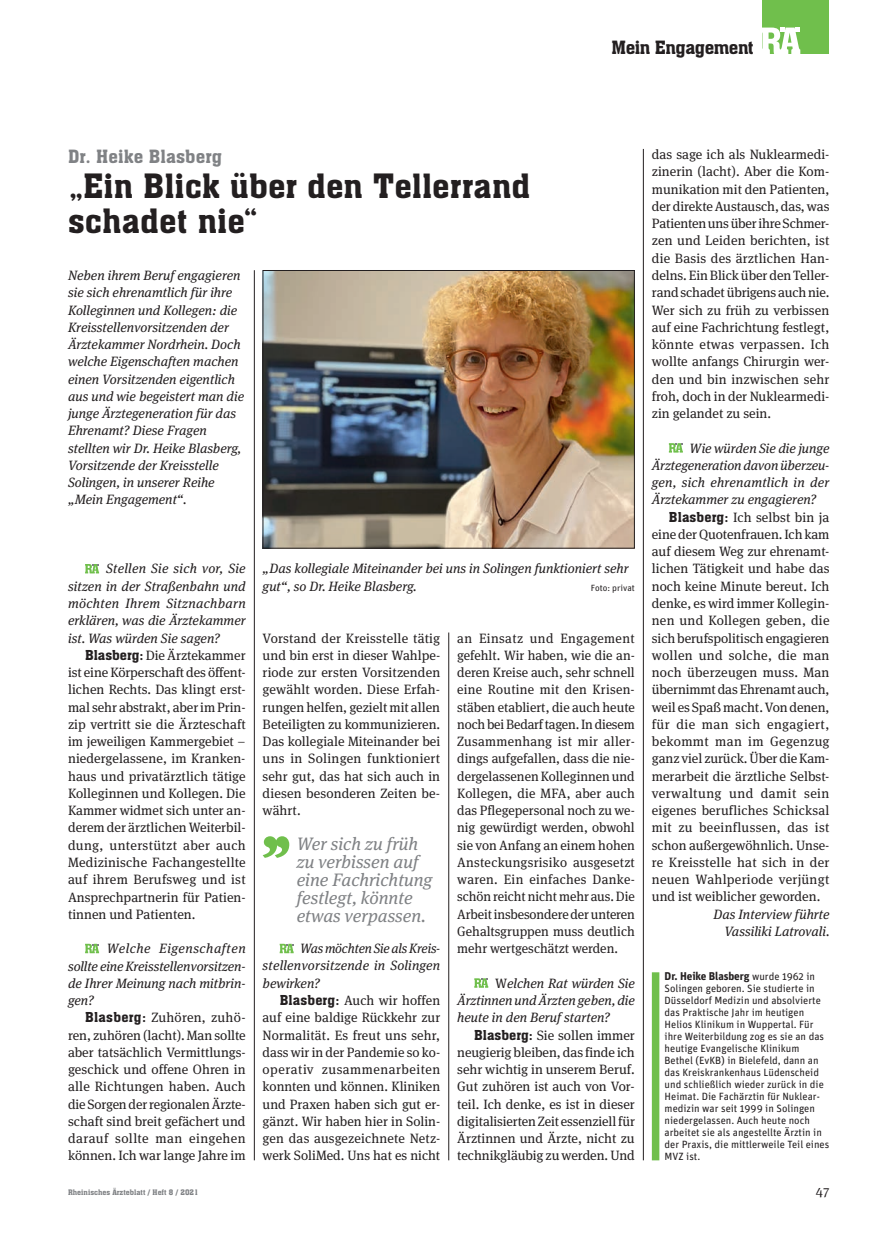
<style>
.page{position:relative;width:872px;height:1234px;background:#fff}
.page>*{position:absolute;margin:0;border:0;box-sizing:border-box;transform-origin:0 0}
.t1{font:33px/34.5px "Aachen BT";color:#231f20}
.t2{font:italic 18px/18px "Meta Serif OT";color:#808285}
.t3{font:18px "Aachen BT";letter-spacing:.005em;color:#808285}
.t4{font:18px "Aachen BT";letter-spacing:-.025em;color:#231f20}
.t5{font:13.5px/17.2px "Meta Serif OT";color:#231f20;text-align:justify}
.t6{font:italic 13.5px/17.2px "Meta Serif OT";color:#231f20;text-align:justify}
.t7{font:13.5px "Meta Serif OT";letter-spacing:.02em;color:#231f20}
.t8{font:13.5px "Meta Serif OT";letter-spacing:.025em;color:#231f20}
.t9{font:13.5px "Meta Serif OT";letter-spacing:.03em;color:#231f20}
.t10{font:13.5px "Meta Serif OT";letter-spacing:.035em;color:#231f20}
.t11{font:700 11.25px "Unit";letter-spacing:-.01em;color:#231f20}
.t12{font:10.5px/12px "Unit";color:#231f20}
.t13{font:9px "Unit";color:#231f20}
.t14{font:7.5px "Aachen BT";color:#808285}
.s1{font-family:"Aachen BT"}
.s2{font-style:normal}
.s3{font-weight:400;font-size:10.5px}
</style>
<div class="page">
<div style="left:762px;top:0;width:67px;height:54px;background:#70bf4c"></div>
<svg style="left:762px;top:28px;width:38px;height:26px"></svg>
<hr style="left:254px;top:270px;width:1px;height:889px;background:#231f20">
<hr style="left:448px;top:632px;width:1px;height:527px;background:#231f20">
<hr style="left:643px;top:149px;width:1px;height:1010px;background:#231f20">
<svg style="left:85px;top:564px;width:14px;height:9px"></svg>
<svg style="left:85px;top:943px;width:14px;height:10px"></svg>
<svg style="left:263px;top:836px;width:26px;height:21px"></svg>
<svg style="left:280px;top:943px;width:14px;height:10px"></svg>
<svg style="left:474px;top:978px;width:14px;height:9px"></svg>
<svg style="left:669px;top:443px;width:14px;height:9px"></svg>
<div style="left:652px;top:972px;width:7px;height:188px;background:#70bf4c"></div>
<img style="left:265px;top:272px;width:367px;height:274px">
<div style="left:263px;top:270px;width:371px;height:278px;border:1px solid #231f20"></div>
<h2 class="t4" style="left:611px;top:36px;width:144px">Mein Engagement</h2>
<h2 class="t3" style="left:68px;top:145px;width:156px">Dr. Heike Blasberg</h2>
<h1 class="t1" style="left:68px;top:168px;width:464px">„Ein Blick über den Tellerrand schadet nie“</h1>
<p class="t6" style="left:68px;top:266px;width:178px;text-align:left">Neben ihrem Beruf engagieren sie sich ehrenamtlich für ihre<br>Kolleginnen und Kollegen: die<br>Kreisstellenvorsitzenden der<br>Ärztekammer Nordrhein. Doch welche Eigenschaften machen einen Vorsitzenden eigentlich aus und wie begeistert man die junge Ärztegeneration für das<br>Ehrenamt? Diese Fragen stellten wir Dr. Heike Blasberg,<br>Vorsitzende der Kreisstelle<br>Solingen, in unserer Reihe „Mein Engagement“.</p>
<p class="t6" style="left:68px;top:560px;width:179px;text-indent:38px">Stellen Sie sich vor, Sie sitzen in der Straßenbahn und möchten Ihrem Sitznachbarn erklären, was die Ärztekammer ist. Was würden Sie sagen?</p>
<p class="t5" style="left:68px;top:646px;width:179px;text-indent:17px"><span class="s1">Blasberg:</span> Die Ärztekammer ist eine Körperschaft des öffent&shy;lichen Rechts. Das klingt erst&shy;mal sehr abstrakt, aber im Prin&shy;zip vertritt sie die Ärzteschaft im jeweiligen Kammergebiet – niedergelassene, im Kranken&shy;haus und privatärztlich tätige Kolleginnen und Kollegen. Die Kammer widmet sich unter an&shy;derem der ärztlichen Weiterbil&shy;dung, unterstützt aber auch Medizinische Fachangestellte auf ihrem Berufsweg und ist Ansprechpartnerin für Patien&shy;tinnen und Patienten.</p>
<p class="t6" style="left:68px;top:939px;width:179px;text-indent:39px">Welche Eigenschaften sollte eine Kreisstellenvorsitzen&shy;de Ihrer Meinung nach mitbrin&shy;gen?</p>
<p class="t5" style="left:68px;top:1008px;width:179px;text-indent:17px"><span class="s1">Blasberg:</span> Zuhören, zuhö&shy;ren, zuhören (lacht). Man sollte aber tatsächlich Vermittlungs&shy;geschick und offene Ohren in alle Richtungen haben. Auch die Sorgen der regionalen Ärzte&shy;schaft sind breit gefächert und darauf sollte man eingehen können. Ich war lange Jahre im</p>
<p class="t6" style="left:263px;top:560px;width:367px">„Das kollegiale Miteinander bei uns in Solingen funktioniert sehr gut“, so Dr. Heike Blasberg.</p>
<p class="t13" style="left:591px;top:582px;width:45px">Foto: privat</p>
<p class="t5" style="left:263px;top:629px;width:179px">Vorstand der Kreisstelle tätig und bin erst in dieser Wahlpe&shy;riode zur ersten Vorsitzenden gewählt worden. Diese Erfah&shy;rungen helfen, gezielt mit allen Beteiligten zu kommunizieren.<br>Das kollegiale Miteinander bei uns in Solingen funktioniert sehr gut, das hat sich auch in diesen besonderen Zeiten be&shy;währt.</p>
<h2 class="t2" style="left:297px;top:834px;width:137px">Wer sich zu früh zu verbissen auf eine Fachrichtung festlegt, könnte etwas verpassen.</h2>
<p class="t6" style="left:263px;top:939px;width:179px;text-indent:37px">Was möchten Sie als Kreis&shy;stellenvorsitzende in Solingen bewirken?</p>
<p class="t5" style="left:263px;top:991px;width:179px;text-indent:17px"><span class="s1">Blasberg:</span> Auch wir hoffen auf eine baldige Rückkehr zur Normalität. Es freut uns sehr, dass wir in der Pandemie so ko&shy;operativ zusammenarbeiten konnten und können. Kliniken und Praxen haben sich gut er&shy;gänzt. Wir haben hier in Solin&shy;gen das ausgezeichnete Netz&shy;werk SoliMed. Uns hat es nicht</p>
<p class="t5" style="left:457px;top:629px;width:179px">an Einsatz und Engagement gefehlt. Wir haben, wie die an&shy;deren Kreise auch, sehr schnell eine Routine mit den Krisen&shy;stäben etabliert, die auch heute noch bei Bedarf tagen. In diesem Zusammenhang ist mir aller&shy;dings aufgefallen, dass die nie&shy;dergelassenen Kolleginnen und Kollegen, die MFA, aber auch das Pflegepersonal noch zu we&shy;nig gewürdigt werden, obwohl sie von Anfang an einem hohen Ansteckungsrisiko ausgesetzt waren. Ein einfaches Danke&shy;schön reicht nicht mehr aus. Die Arbeit insbesondere der unteren Gehaltsgruppen muss deutlich mehr wertgeschätzt werden.</p>
<p class="t6" style="left:457px;top:974px;width:179px;text-indent:38px"><span class="s2">W</span>elchen Rat würden Sie Ärztinnen und Ärzten geben, die heute in den Beruf starten?</p>
<p class="t5" style="left:457px;top:1025px;width:179px;text-indent:17px"><span class="s1">Blasberg:</span> Sie sollen immer neugierig bleiben, das finde ich sehr wichtig in unserem Beruf.<br>Gut zuhören ist auch von Vor&shy;teil. Ich denke, es ist in dieser digitalisierten Zeit essenziell für Ärztinnen und Ärzte, nicht zu technikgläubig zu werden. Und</p>
<p class="t5" style="left:652px;top:146px;width:179px">das sage ich als Nuklearmedi&shy;zinerin (lacht). Aber die Kom&shy;munikation mit den Patienten, der direkte Austausch, das, was Patienten uns über ihre Schmer&shy;zen und Leiden berichten, ist die Basis des ärztlichen Han&shy;delns. Ein Blick über den Teller&shy;rand schadet übrigens auch nie.<br>Wer sich zu früh zu verbissen auf eine Fachrichtung festlegt, könnte etwas verpassen. Ich wollte anfangs Chirurgin wer&shy;den und bin inzwischen sehr froh, doch in der Nuklearmedi&shy;zin gelandet zu sein.</p>
<p class="t6" style="left:689px;top:439px;width:141px">Wie würden Sie die junge</p>
<p class="t6" style="left:652px;top:456px;width:179px">Ärztegeneration davon überzeu-</p>
<p class="t6" style="left:652px;top:473px;width:179px">gen, sich ehrenamtlich in der</p>
<p class="t6" style="left:652px;top:491px;width:166px">Ärztekammer zu engagieren?</p>
<p class="t5" style="left:669px;top:508px;width:162px"><span class="s1">Blasberg:</span> Ich selbst bin ja</p>
<p class="t5" style="left:652px;top:525px;width:179px">eine der Quotenfrauen. Ich kam</p>
<p class="t5" style="left:652px;top:542px;width:178px">auf diesem Weg zur ehrenamt-</p>
<p class="t5" style="left:652px;top:560px;width:179px">lichen Tätigkeit und habe das</p>
<p class="t5" style="left:652px;top:577px;width:179px">noch keine Minute bereut. Ich</p>
<p class="t5" style="left:652px;top:594px;width:179px">denke, es wird immer Kollegin-</p>
<p class="t5" style="left:652px;top:611px;width:179px">nen und Kollegen geben, die</p>
<p class="t5" style="left:652px;top:629px;width:179px">sich berufspolitisch engagieren</p>
<p class="t7" style="left:652px;top:646px;width:179px">wollen und solche, die man</p>
<p class="t7" style="left:652px;top:663px;width:179px">noch überzeugen muss. Man</p>
<p class="t5" style="left:652px;top:680px;width:179px">übernimmt das Ehrenamt auch,</p>
<p class="t5" style="left:652px;top:698px;width:179px">weil es Spaß macht. Von denen,</p>
<p class="t9" style="left:652px;top:715px;width:179px">für die man sich engagiert,</p>
<p class="t8" style="left:652px;top:732px;width:179px">bekommt man im Gegenzug</p>
<p class="t5" style="left:652px;top:749px;width:179px">ganz viel zurück. Über die Kam-</p>
<p class="t5" style="left:652px;top:767px;width:178px">merarbeit die ärztliche Selbst-</p>
<p class="t10" style="left:652px;top:784px;width:179px">verwaltung und damit sein</p>
<p class="t5" style="left:652px;top:801px;width:179px">eigenes berufliches Schicksal</p>
<p class="t8" style="left:652px;top:819px;width:179px">mit zu beeinflussen, das ist</p>
<p class="t5" style="left:652px;top:836px;width:179px">schon außergewöhnlich. Unse-</p>
<p class="t7" style="left:652px;top:853px;width:179px">re Kreisstelle hat sich in der</p>
<p class="t7" style="left:652px;top:870px;width:179px">neuen Wahlperiode verjüngt</p>
<p class="t5" style="left:652px;top:887px;width:170px">und ist weiblicher geworden.</p>
<p class="t6" style="left:713px;top:905px;width:117px;text-align:right">Das Interview führte<br>Vassiliki Latrovali.</p>
<p class="t11" style="left:664px;top:969px;width:152px">Dr. Heike Blasberg <span class="s3">wurde 1962 in</span></p>
<p class="t12" style="left:664px;top:982px;width:166px">Solingen geboren. Sie studierte in Düsseldorf Medizin und absolvierte das Praktische Jahr im heutigen Helios Klinikum in Wuppertal. Für ihre Weiterbildung zog es sie an das heutige Evangelische Klinikum Bethel (EvKB) in Bielefeld, dann an das Kreiskrankenhaus Lüdenscheid und schließlich wieder zurück in die Heimat. Die Fachärztin für Nuklear&shy;medizin war seit 1999 in Solingen niedergelassen. Auch heute noch arbeitet sie als angestellte Ärztin in der Praxis, die mittlerweile Teil eines MVZ ist.</p>
<p class="t14" style="left:68px;top:1187px;width:132px">Rheinisches Ärzteblatt / Heft 8 / 2021</p>
<p class="t5" style="left:816px;top:1181px;width:15px">47</p>
</div>
